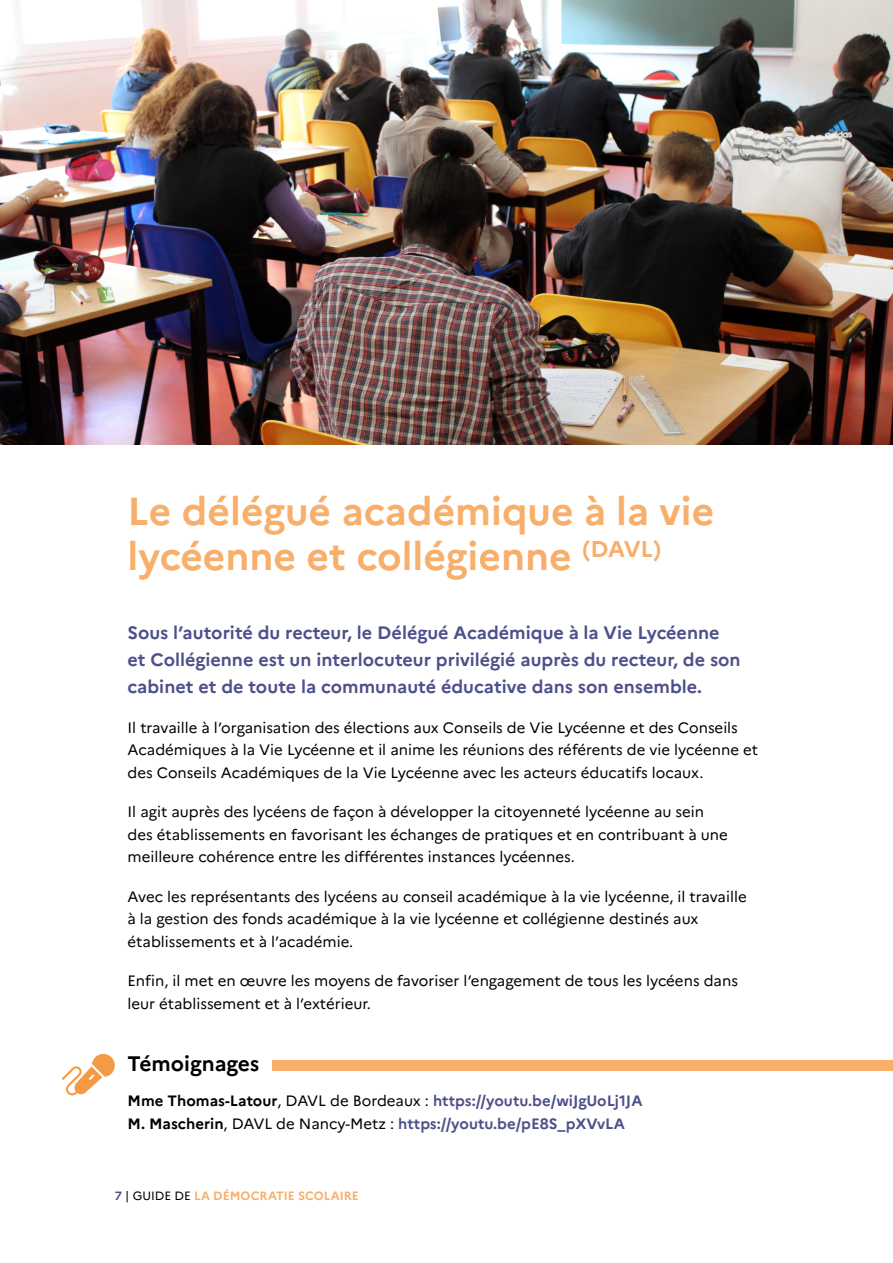
<style>
.page{position:relative;width:893px;height:1263px;background:#fff}
.page>*{position:absolute;margin:0;border:0;box-sizing:border-box;transform-origin:0 0}
.t1{font:700 39px/45px "Marianne";color:#f7af6b}
.t2{font:700 21px "Marianne";color:#000}
.t3{font:700 18px/27px "Marianne";color:#4e508a}
.t4{font:15px/22.5px "Marianne";color:#000}
.t5{font:700 15px/22.5px "Marianne";color:#4e508a}
.t6{font:700 12px "Marianne";color:#f7af6b}
.s1{color:#000}
.s2{font-weight:400;color:#000}
.s3{color:#4e508a}
</style>
<div class="page">
<div style="left:272px;top:1060px;width:621px;height:11px;background:#f7af6b"></div>
<svg style="left:62px;top:1054px;width:53px;height:41px"></svg>
<img style="left:0;top:0;width:893px;height:444px">
<h1 class="t1" style="left:128px;top:488px;width:588px">Le délégué académique à la vie lycéenne et collégienne <sup>(DAVL)</sup></h1>
<p class="t3" style="left:128px;top:619px;width:615px">Sous l’autorité du recteur, le Délégué Académique à la Vie Lycéenne et Collégienne est un interlocuteur privilégié auprès du recteur, de son cabinet et de toute la communauté éducative dans son ensemble.</p>
<p class="t4" style="left:128px;top:716px;width:632px">Il travaille à l’organisation des élections aux Conseils de Vie Lycéenne et des Conseils<br>Académiques à la Vie Lycéenne et il anime les réunions des référents de vie lycéenne et des Conseils Académiques de la Vie Lycéenne avec les acteurs éducatifs locaux.</p>
<p class="t4" style="left:128px;top:801px;width:602px">Il agit auprès des lycéens de façon à développer la citoyenneté lycéenne au sein des établissements en favorisant les échanges de pratiques et en contribuant à une meilleure cohérence entre les différentes instances lycéennes.</p>
<p class="t4" style="left:128px;top:885px;width:621px">Avec les représentants des lycéens au conseil académique à la vie lycéenne, il travaille à la gestion des fonds académique à la vie lycéenne et collégienne destinés aux établissements et à l’académie.</p>
<p class="t4" style="left:128px;top:970px;width:612px">Enfin, il met en œuvre les moyens de favoriser l’engagement de tous les lycéens dans leur établissement et à l’extérieur.</p>
<h2 class="t2" style="left:128px;top:1050px;width:133px">Témoignages</h2>
<p class="t5" style="left:128px;top:1089px;width:516px"><span class="s1">Mme Thomas-Latour</span><span class="s2">, DAVL de Bordeaux :</span> https://youtu.be/wiJgUoLj1JA<br><span class="s1">M. Mascherin</span><span class="s2">, DAVL de Nancy-Metz :</span> https://youtu.be/pE8S_pXVvLA</p>
<p class="t6" style="left:115px;top:1188px;width:246px"><span class="s3">7</span> <span class="s2">| GUIDE DE</span> LA DÉMOCRATIE SCOLAIRE</p>
</div>
